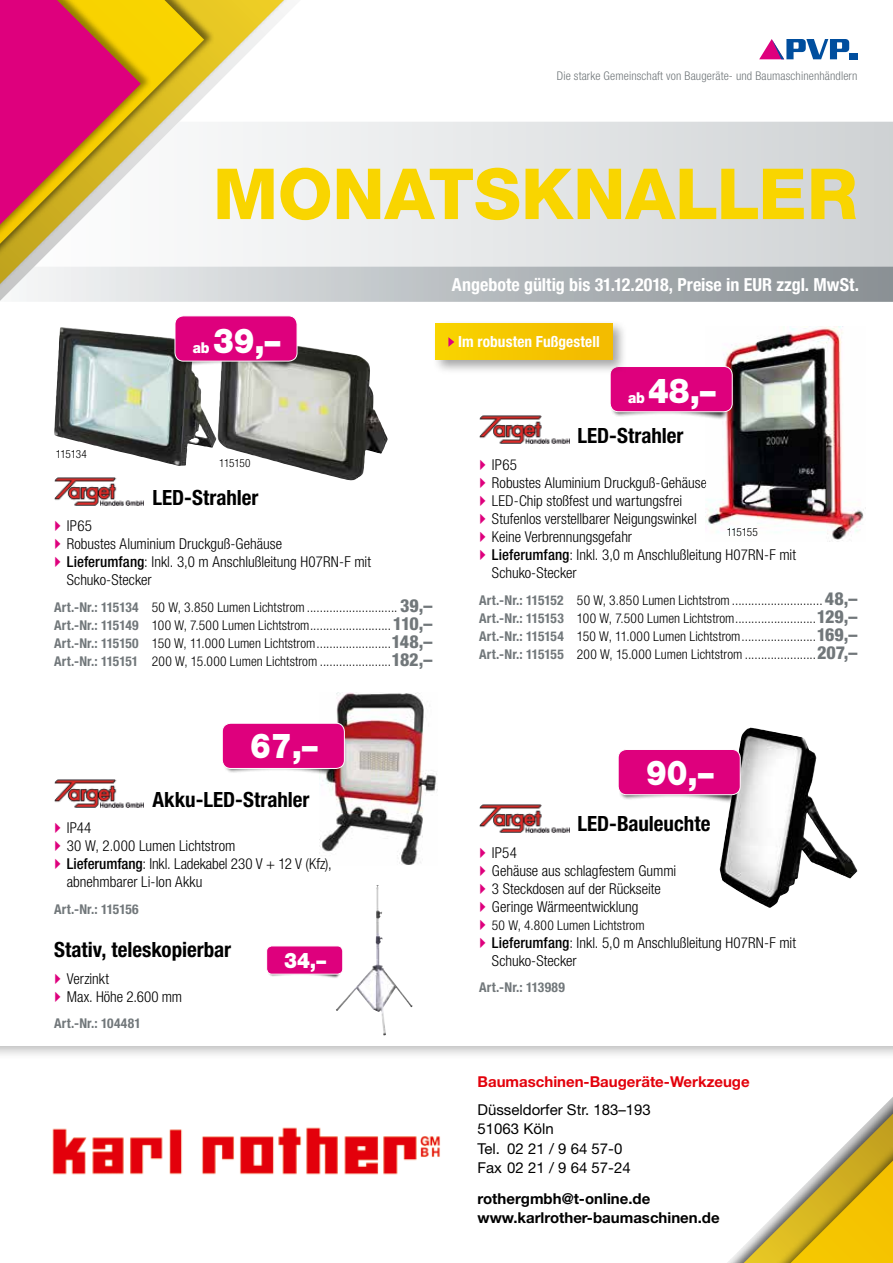
<style>
.page{position:relative;width:893px;height:1263px;background:#fff}
.page>*{position:absolute;margin:0;border:0;box-sizing:border-box;transform-origin:0 0}
.t1{font:800 70.5px "Helvetica Neue AFF 85";color:#f9d500}
.t2{font:900 34.5px "Helvetica Neue AFF 95";color:#fff;scale:.9 1}
.t3{font:900 21.45px "Helvetica Neue AFF 95";color:#fff;scale:.9 1}
.t4{font:21px "Helvetica Neue Cnd AFF 77 Bd Cn";color:#000}
.t5{font:18px "Helvetica Neue Cnd AFF 77 Bd Cn";color:#fff}
.t6{font:18px "Helvetica Neue Cnd AFF 87 Hv Cn";letter-spacing:-.005em;color:#71777a}
.t7{font:15.3px "Helvetica Neue Cnd AFF 77 Bd Cn";letter-spacing:.005em;color:#fff}
.t8{font:15px/18px "Helvetica Neue Cnd AFF 47 Lt Cn";color:#000}
.t9{font:15px/19.5px "Helvetica Neue AFF 55 Roman";color:#000}
.t10{font:700 15px/19.5px "Helvetica Neue LT Pro";color:#000}
.t11{font:700 15px "Helvetica Neue LT Pro";color:#e3000b}
.t12{font:900 15px "Helvetica Neue AFF 95";color:#fff;scale:.9 1}
.t13{font:13.5px "Helvetica Neue Cnd AFF 47 Lt Cn";letter-spacing:.005em;color:#000}
.t14{font:13.5px "Helvetica Neue Cnd AFF 77 Bd Cn";letter-spacing:.02em;color:#71777a}
.t15{font:12px "Helvetica Neue Cnd AFF 47 Lt Cn";letter-spacing:.01em;color:#71777a}
.t16{font:11.25px "Helvetica Neue Cnd AFF 47 Lt Cn";letter-spacing:-.035em;color:#000}
.s1{font-family:"Helvetica Neue Cnd AFF 67 Med Cond"}
.s2{font-family:"Helvetica Neue Cnd AFF 77 Bd Cn";color:#71777a}
</style>
<div class="page">
<svg style="left:215px;top:0;width:72px;height:85px"></svg>
<svg style="left:152px;top:0;width:52px;height:122px;background:#e2c72e"></svg>
<svg style="left:1px;top:0;width:140px;height:122px;background:#de2d5f"></svg>
<svg style="left:1px;top:122px;width:892px;height:145px"></svg>
<svg style="left:1px;top:267px;width:892px;height:35px;background:#bcc0c2"></svg>
<div style="left:0;top:1044px;width:893px;height:219px;background:#000;opacity:.3"></div>
<hr style="left:0;top:0;width:1px;height:1075px;background:#fff">
<div style="left:849px;top:53px;width:9px;height:6px;background:#004e9e"></div>
<svg style="left:759px;top:39px;width:90px;height:20px"></svg>
<img style="left:54px;top:477px;width:90px;height:28px">
<img style="left:54px;top:779px;width:90px;height:28px">
<img style="left:479px;top:416px;width:90px;height:28px">
<img style="left:54px;top:327px;width:162px;height:139px">
<img style="left:319px;top:692px;width:118px;height:173px">
<img style="left:719px;top:727px;width:80px;height:181px">
<img style="left:706px;top:326px;width:160px;height:216px">
<img style="left:217px;top:345px;width:171px;height:136px">
<img style="left:336px;top:885px;width:77px;height:150px">
<div style="left:176px;top:321px;width:119px;height:48px;background:#000;opacity:.8"></div>
<div style="left:175px;top:316px;width:122px;height:45px;background:#de007d;border-radius:9px"></div>
<div style="left:175px;top:315px;width:122px;height:46px;border:1px solid #fff;border-radius:9px"></div>
<div style="left:223px;top:728px;width:119px;height:48px;background:#000;opacity:.8"></div>
<div style="left:222px;top:723px;width:122px;height:45px;background:#de007d;border-radius:9px"></div>
<div style="left:222px;top:723px;width:123px;height:46px;border:1px solid #fff;border-radius:9px"></div>
<div style="left:619px;top:755px;width:119px;height:48px;background:#000;opacity:.8"></div>
<div style="left:618px;top:749px;width:122px;height:46px;background:#de007d;border-radius:9px"></div>
<div style="left:618px;top:749px;width:123px;height:46px;border:1px solid #fff;border-radius:9px"></div>
<div style="left:268px;top:949px;width:73px;height:30px;background:#000;opacity:.8"></div>
<div style="left:267px;top:946px;width:76px;height:28px;background:#de007d;border-radius:5px"></div>
<div style="left:266px;top:946px;width:77px;height:28px;border:1px solid #fff;border-radius:5px"></div>
<div style="left:611px;top:372px;width:119px;height:48px;background:#000;opacity:.8"></div>
<div style="left:610px;top:366px;width:122px;height:46px;background:#de007d;border-radius:9px"></div>
<div style="left:610px;top:366px;width:123px;height:46px;border:1px solid #fff;border-radius:9px"></div>
<img style="left:479px;top:805px;width:90px;height:28px">
<div style="left:433px;top:320px;width:195px;height:55px;background:#000;opacity:.35"></div>
<div style="left:436px;top:323px;width:176px;height:37px;background:linear-gradient(to right,#f8d400,#f2b900)"></div>
<svg style="left:448px;top:337px;width:6px;height:10px"></svg>
<img style="left:49px;top:1124px;width:396px;height:56px">
<p class="t15" style="left:557px;top:69px;width:302px">Die starke Gemeinschaft von Baugeräte- und Baumaschinenhändlern</p>
<h1 class="t1" style="left:213px;top:152px;width:646px">MONATSKNALLER</h1>
<p class="t16" style="left:56px;top:447px;width:33px">115134</p>
<h2 class="t2" style="left:213px;top:320px;width:76px">39,–</h2>
<p class="t12" style="left:193px;top:338px;width:20px">ab</p>
<p class="t16" style="left:219px;top:456px;width:33px">115150</p>
<h3 class="t4" style="left:152px;top:485px;width:108px">LED-Strahler</h3>
<p class="t8" style="left:67px;top:517px;width:306px">IP65<br>Robustes Aluminium Druckguß-Gehäuse<br><span class="s1">Lieferumfang</span>: Inkl. 3,0 m Anschlußleitung H07RN-F mit<br>Schuko-Stecker</p>
<p class="t13" style="left:54px;top:599px;width:252px"><span class="s2">Art.-Nr.: 115134</span> 50 W, 3.850 Lumen Lichtstrom</p>
<p class="t6" style="left:400px;top:594px;width:34px">39,–</p>
<p class="t13" style="left:54px;top:617px;width:257px"><span class="s2">Art.-Nr.: 115149</span> 100 W, 7.500 Lumen Lichtstrom</p>
<p class="t6" style="left:393px;top:612px;width:41px">110,–</p>
<p class="t13" style="left:54px;top:635px;width:263px"><span class="s2">Art.-Nr.: 115150</span> 150 W, 11.000 Lumen Lichtstrom</p>
<p class="t6" style="left:391px;top:630px;width:43px">148,–</p>
<p class="t13" style="left:54px;top:653px;width:265px"><span class="s2">Art.-Nr.: 115151</span> 200 W, 15.000 Lumen Lichtstrom</p>
<p class="t6" style="left:392px;top:648px;width:42px">182,–</p>
<p class="t5" style="left:452px;top:274px;width:409px">Angebote gültig bis 31.12.2018, Preise in EUR zzgl. MwSt.</p>
<p class="t7" style="left:458px;top:332px;width:143px">Im robusten Fußgestell</p>
<h2 class="t2" style="left:648px;top:370px;width:76px">48,–</h2>
<p class="t12" style="left:628px;top:389px;width:20px">ab</p>
<h3 class="t4" style="left:577px;top:423px;width:108px">LED-Strahler</h3>
<p class="t8" style="left:492px;top:456px;width:306px">IP65<br>Robustes Aluminium Druckguß-Gehäuse<br>LED-Chip stoßfest und wartungsfrei<br>Stufenlos verstellbarer Neigungswinkel<br>Keine Verbrennungsgefahr<br><span class="s1">Lieferumfang</span>: Inkl. 3,0 m Anschlußleitung H07RN-F mit<br>Schuko-Stecker</p>
<p class="t13" style="left:479px;top:592px;width:252px"><span class="s2">Art.-Nr.: 115152</span> 50 W, 3.850 Lumen Lichtstrom</p>
<p class="t6" style="left:825px;top:587px;width:34px">48,–</p>
<p class="t13" style="left:479px;top:610px;width:257px"><span class="s2">Art.-Nr.: 115153</span> 100 W, 7.500 Lumen Lichtstrom</p>
<p class="t6" style="left:817px;top:605px;width:42px">129,–</p>
<p class="t13" style="left:479px;top:628px;width:263px"><span class="s2">Art.-Nr.: 115154</span> 150 W, 11.000 Lumen Lichtstrom</p>
<p class="t6" style="left:817px;top:623px;width:42px">169,–</p>
<p class="t13" style="left:479px;top:646px;width:265px"><span class="s2">Art.-Nr.: 115155</span> 200 W, 15.000 Lumen Lichtstrom</p>
<p class="t6" style="left:817px;top:641px;width:42px">207,–</p>
<p class="t16" style="left:727px;top:525px;width:33px">115155</p>
<h2 class="t2" style="left:250px;top:726px;width:76px">67,–</h2>
<h3 class="t4" style="left:152px;top:786px;width:158px">Akku-LED-Strahler</h3>
<p class="t8" style="left:67px;top:819px;width:266px">IP44<br>30 W, 2.000 Lumen Lichtstrom<br><span class="s1">Lieferumfang</span>: Inkl. Ladekabel 230 V + 12 V (Kfz), abnehmbarer Li-Ion Akku</p>
<p class="t14" style="left:54px;top:901px;width:86px">Art.-Nr.: 115156</p>
<h3 class="t4" style="left:54px;top:937px;width:179px">Stativ, teleskopierbar</h3>
<p class="t8" style="left:67px;top:969px;width:117px">Verzinkt<br>Max. Höhe 2.600 mm</p>
<p class="t14" style="left:54px;top:1015px;width:88px">Art.-Nr.: 104481</p>
<h3 class="t3" style="left:284px;top:947px;width:48px">34,–</h3>
<h2 class="t2" style="left:646px;top:752px;width:76px">90,–</h2>
<h3 class="t4" style="left:577px;top:811px;width:134px">LED-Bauleuchte</h3>
<p class="t8" style="left:492px;top:843px;width:186px">IP54<br>Gehäuse aus schlagfestem Gummi<br>3 Steckdosen auf der Rückseite<br>Geringe Wärmeentwicklung</p>
<p class="t13" style="left:492px;top:917px;width:154px">50 W, 4.800 Lumen Lichtstrom</p>
<p class="t8" style="left:492px;top:933px;width:306px"><span class="s1">Lieferumfang</span>: Inkl. 5,0 m Anschlußleitung H07RN-F mit<br>Schuko-Stecker</p>
<p class="t14" style="left:479px;top:979px;width:87px">Art.-Nr.: 113989</p>
<p class="t11" style="left:477px;top:1072px;width:274px">Baumaschinen-Baugeräte-Werkzeuge</p>
<p class="t9" style="left:477px;top:1099px;width:175px">Düsseldorfer Str. 183–193<br>51063 Köln<br>Tel. 02 21 / 9 64 57-0<br>Fax 02 21 / 9 64 57-24</p>
<p class="t10" style="left:477px;top:1188px;width:244px">rothergmbh@t-online.de www.karlrother-baumaschinen.de</p>
</div>
